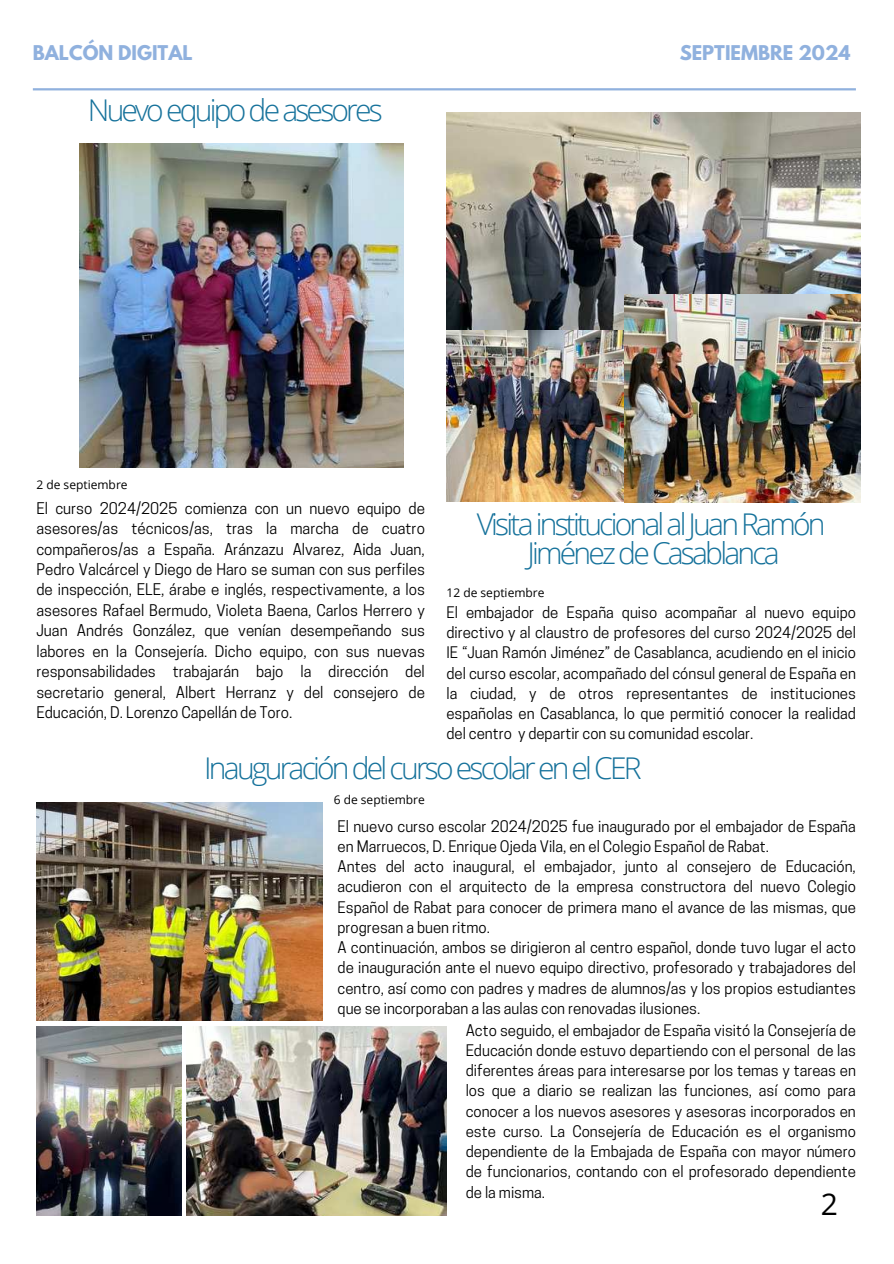
<style>
.page{position:relative;width:894px;height:1264px;background:#fff}
.page>*{position:absolute;margin:0;border:0;box-sizing:border-box;transform-origin:0 0}
.t1{font:300 30px/29.2px "Open Sans";letter-spacing:-.095em;color:#16729b;text-align:center}
.t2{font:30px "Open Sans";color:#000}
.t3{font:700 18px "League Spartan";color:#90b1de}
.t4{font:15.15px/20.4px "Cooper Hewitt";color:#000;text-align:justify}
.t5{font:15px/20.2px "Cooper Hewitt";color:#000;text-align:justify}
.t6{font:12px "Open Sans";color:#000}
</style>
<div class="page">
<hr style="left:33px;top:88px;width:822px;height:2px;background:#90b1de">
<img style="left:446px;top:113px;width:413px;height:268px">
<img style="left:186px;top:1026px;width:260px;height:189px">
<img style="left:36px;top:1026px;width:146px;height:189px">
<img style="left:36px;top:802px;width:286px;height:218px">
<img style="left:80px;top:144px;width:324px;height:324px">
<img style="left:624px;top:294px;width:236px;height:208px">
<img style="left:446px;top:331px;width:177px;height:171px">
<p class="t3" style="left:33px;top:39px;width:161px">BALCÓN DIGITAL</p>
<p class="t3" style="left:679px;top:39px;width:172px">SEPTIEMBRE 2024</p>
<h1 class="t1" style="left:88px;top:95px;width:296px">Nuevo equipo de asesores</h1>
<p class="t6" style="left:36px;top:476px;width:93px">2 de septiembre</p>
<p class="t4" style="left:36px;top:498px;width:390px">El curso 2024/2025 comienza con un nuevo equipo de asesores/as técnicos/as, tras la marcha de cuatro compañeros/as a España. Aránzazu Alvarez, Aida Juan, Pedro Valcárcel y Diego de Haro se suman con sus perfiles de inspección, ELE, árabe e inglés, respectivamente, a los asesores Rafael Bermudo, Violeta Baena, Carlos Herrero y Juan Andrés González, que venían desempeñando sus labores en la Consejería. Dicho equipo, con sus nuevas responsabilidades trabajarán bajo la dirección del secretario general, Albert Herranz y del consejero de Educación, D. Lorenzo Capellán de Toro.</p>
<h1 class="t1" style="left:476px;top:508px;width:350px">Visita institucional al Juan Ramón<br>Jiménez de Casablanca</h1>
<p class="t6" style="left:446px;top:585px;width:100px">12 de septiembre</p>
<p class="t5" style="left:446px;top:602px;width:411px">El embajador de España quiso acompañar al nuevo equipo directivo y al claustro de profesores del curso 2024/2025 del IE &lt;Juan Ramón Jiménez= de Casablanca, acudiendo en el inicio del curso escolar, acompañado del cónsul general de España en la ciudad, y de otros representantes de instituciones españolas en Casablanca, lo que permitió conocer la realidad del centro y departir con su comunidad escolar.</p>
<h1 class="t1" style="left:204px;top:753px;width:439px">Inauguración del curso escolar en el CER</h1>
<p class="t6" style="left:333px;top:791px;width:93px">6 de septiembre</p>
<p class="t5" style="left:337px;top:815px;width:519px;text-align:left">El nuevo curso escolar 2024/2025 fue inaugurado por el embajador de España en Marruecos, D. Enrique Ojeda Vila, en el Colegio Español de Rabat.<br>Antes del acto inaugural, el embajador, junto al consejero de Educación, acudieron con el arquitecto de la empresa constructora del nuevo Colegio Español de Rabat para conocer de primera mano el avance de las mismas, que progresan a buen ritmo.<br>A continuación, ambos se dirigieron al centro español, donde tuvo lugar el acto de inauguración ante el nuevo equipo directivo, profesorado y trabajadores del centro, así como con padres y madres de alumnos/as y los propios estudiantes que se incorporaban a las aulas con renovadas ilusiones.</p>
<p class="t5" style="left:465px;top:1019px;width:391px">Acto seguido, el embajador de España visitó la Consejería de Educación donde estuvo departiendo con el personal de las diferentes áreas para interesarse por los temas y tareas en los que a diario se realizan las funciones, así como para conocer a los nuevos asesores y asesoras incorporados en este curso. La Consejería de Educación es el organismo dependiente de la Embajada de España con mayor número de funcionarios, contando con el profesorado dependiente de la misma.</p>
<h1 class="t2" style="left:820px;top:1183px;width:19px">2</h1>
</div>
